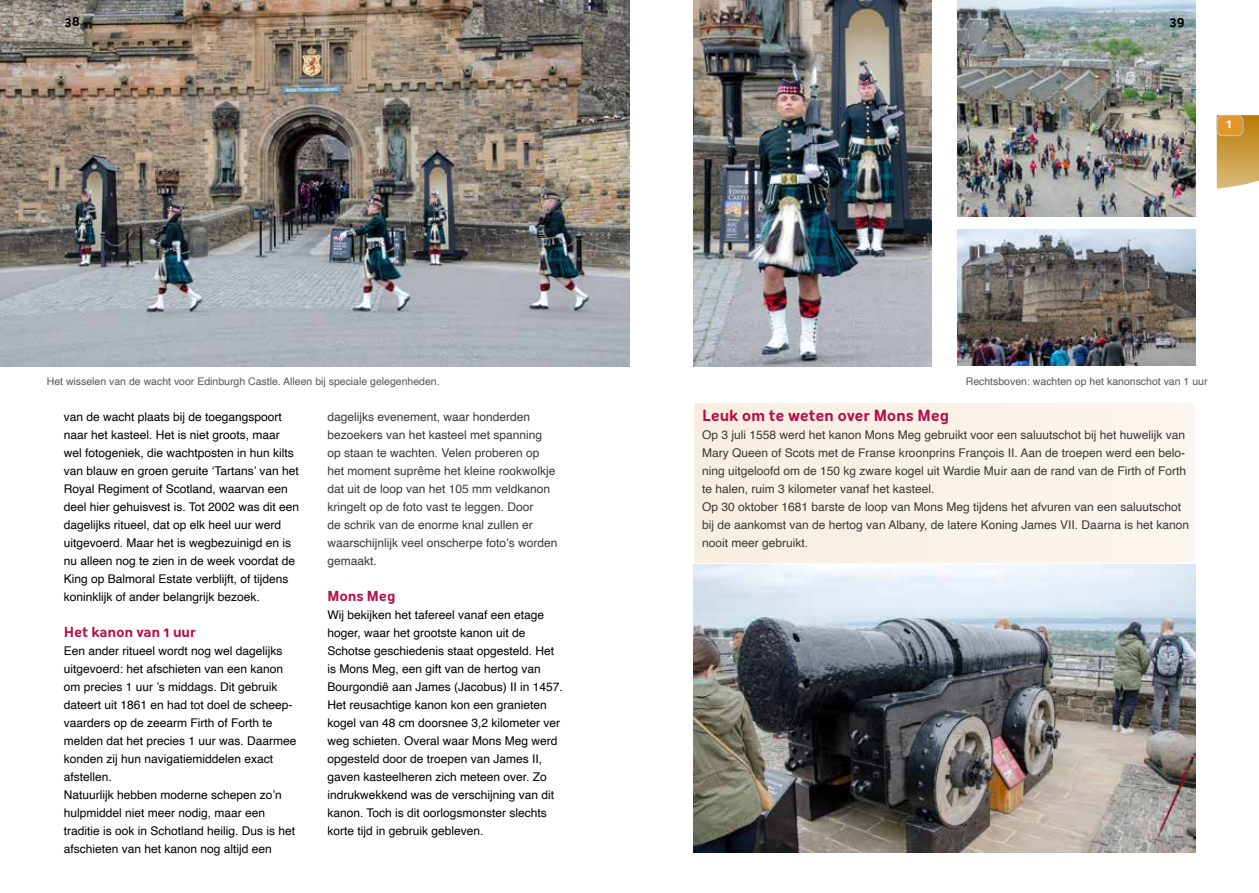
<style>
.page{position:relative;width:1259px;height:893px;background:#fff}
.page>*{position:absolute;margin:0;border:0;box-sizing:border-box;transform-origin:0 0}
.t1{font:700 15px "Oceania";letter-spacing:-.01em;color:#b60e49}
.t2{font:700 13.5px "Oceania";letter-spacing:-.005em;color:#b60e49}
.t3{font:12px/18px "Helvetica";color:#000}
.t4{font:12px/18px "Helvetica";color:#383937}
.t5{font:700 12px "Oceania";color:#000}
.t6{font:700 12px "Oceania";color:#fff}
.t7{font:10.5px "Helvetica";color:#555756}
</style>
<div class="page">
<div style="left:693px;top:401px;width:503px;height:164px;background:#faf2e7;border:2px solid #fff"></div>
<img style="left:957px;top:0;width:239px;height:217px">
<img style="left:0;top:0;width:629px;height:367px">
<img style="left:693px;top:565px;width:502px;height:288px">
<img style="left:693px;top:0;width:238px;height:367px">
<img style="left:957px;top:230px;width:239px;height:136px">
<svg style="left:1216px;top:115px;width:43px;height:73px;background:#cda452"></svg>
<div style="left:1217px;top:115px;width:26px;height:21px;background:#e3972b;border-radius:5px"></div>
<div style="left:1216px;top:115px;width:27px;height:21px;border:1px solid #fff;border-radius:5px"></div>
<p class="t5" style="left:65px;top:15px;width:17px">38</p>
<p class="t7" style="left:47px;top:373px;width:394px">Het wisselen van de wacht voor Edinburgh Castle. Alleen bij speciale gelegenheden.</p>
<p class="t3" style="left:64px;top:408px;width:237px">van de wacht plaats bij de toegangspoort naar het kasteel. Het is niet groots, maar wel fotogeniek, die wachtposten in hun kilts van blauw en groen geruite ‘Tartans’ van het Royal Regiment of Scotland, waarvan een deel hier gehuisvest is. Tot 2002 was dit een dagelijks ritueel, dat op elk heel uur werd uitgevoerd. Maar het is wegbezuinigd en is nu alleen nog te zien in de week voordat de King op Balmoral Estate verblijft, of tijdens koninklijk of ander belangrijk bezoek.</p>
<p class="t2" style="left:64px;top:624px;width:134px">Het kanon van 1 uur</p>
<p class="t3" style="left:64px;top:642px;width:234px">Een ander ritueel wordt nog wel dagelijks uitgevoerd: het afschieten van een kanon om precies 1 uur ’s middags. Dit gebruik dateert uit 1861 en had tot doel de scheep&shy;vaarders op de zeearm Firth of Forth te melden dat het precies 1 uur was. Daarmee konden zij hun navigatiemiddelen exact afstellen.<br>Natuurlijk hebben moderne schepen zo’n hulpmiddel niet meer nodig, maar een traditie is ook in Schotland heilig. Dus is het afschieten van het kanon nog altijd een</p>
<p class="t4" style="left:327px;top:408px;width:231px">dagelijks evenement, waar honderden bezoekers van het kasteel met spanning op staan te wachten. Velen proberen op het moment suprême het kleine rookwolkje dat uit de loop van het 105 mm veldkanon kringelt op de foto vast te leggen. Door<br>de schrik van de enorme knal zullen er waarschijnlijk veel onscherpe foto’s worden gemaakt.</p>
<p class="t2" style="left:327px;top:588px;width:69px">Mons Meg</p>
<p class="t3" style="left:327px;top:606px;width:237px">Wij bekijken het tafereel vanaf een etage hoger, waar het grootste kanon uit de Schotse geschiedenis staat opgesteld. Het is Mons Meg, een gift van de hertog van Bourgondië aan James (Jacobus) II in 1457.<br>Het reusachtige kanon kon een granieten kogel van 48 cm doorsnee 3,2 kilometer ver weg schieten. Overal waar Mons Meg werd opgesteld door de troepen van James II, gaven kasteelheren zich meteen over. Zo indrukwekkend was de verschijning van dit kanon. Toch is dit oorlogsmonster slechts korte tijd in gebruik gebleven.</p>
<p class="t5" style="left:1169px;top:15px;width:17px">39</p>
<p class="t6" style="left:1226px;top:117px;width:7px">1</p>
<p class="t7" style="left:965px;top:373px;width:243px">Rechtsboven: wachten op het kanonschot van 1 uur</p>
<p class="t1" style="left:702px;top:406px;width:248px">Leuk om te weten over Mons Meg</p>
<p class="t4" style="left:702px;top:426px;width:488px">Op 3 juli 1558 werd het kanon Mons Meg gebruikt voor een saluutschot bij het huwelijk van Mary Queen of Scots met de Franse kroonprins François II. Aan de troepen werd een belo&shy;ning uitgeloofd om de 150 kg zware kogel uit Wardie Muir aan de rand van de Firth of Forth te halen, ruim 3 kilometer vanaf het kasteel.<br>Op 30 oktober 1681 barste de loop van Mons Meg tijdens het afvuren van een saluutschot bij de aankomst van de hertog van Albany, de latere Koning James VII. Daarna is het kanon nooit meer gebruikt.</p>
</div>
